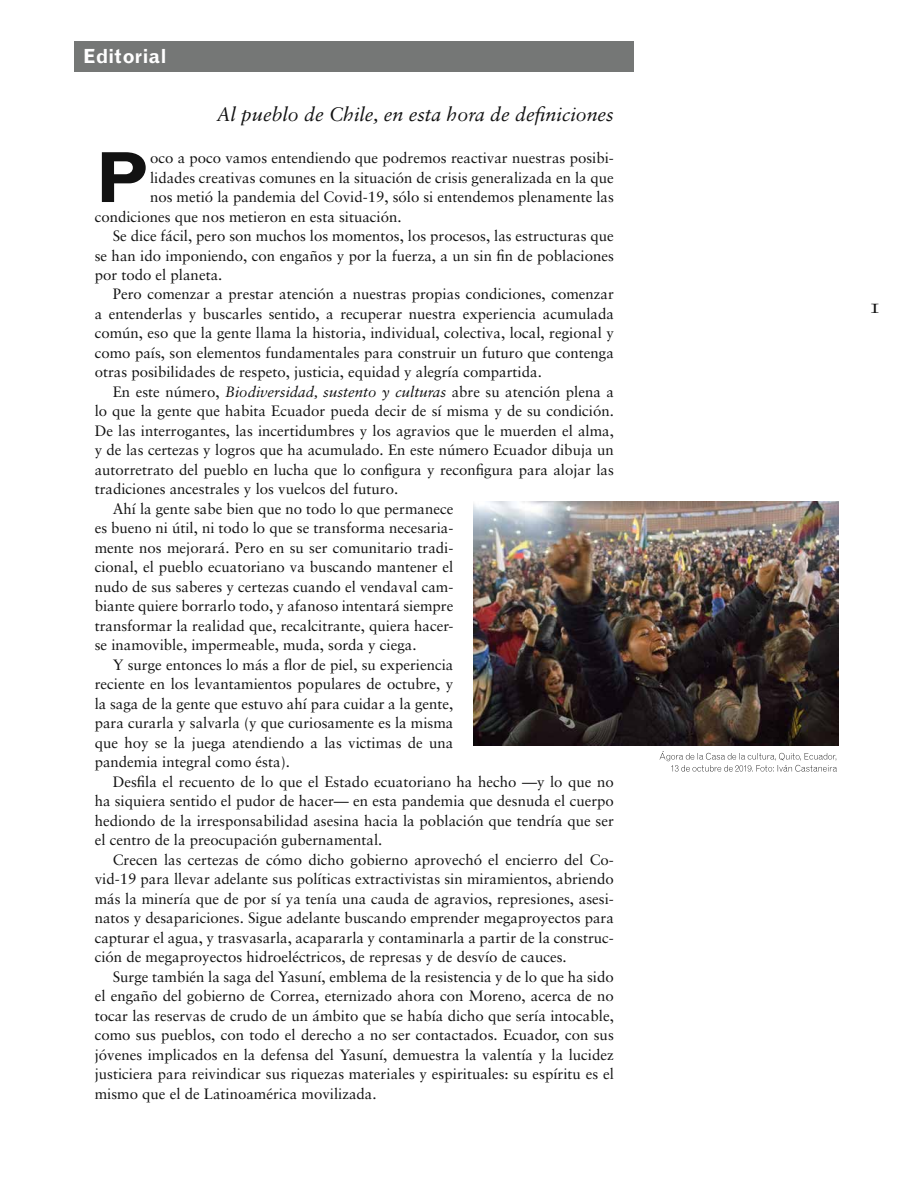
<style>
.page{position:relative;width:915px;height:1191px;background:#fff}
.page>*{position:absolute;margin:0;border:0;box-sizing:border-box;transform-origin:0 0}
.t1{font:700 69px "Grotesque";color:#121212}
.t2{font:21px "Sabon Roman SC";color:#121212}
.t3{font:19.5px "Sabon Italic Os F";color:#121212}
.t4{font:700 19.5px "Grotesque";letter-spacing:.005em;color:#fff}
.t5{font:15px "Sabon";color:#121212}
.s1{font-family:"Sabon Italic Os F"}
</style>
<div class="page">
<div style="left:74px;top:41px;width:560px;height:31px;background:#757776"></div>
<svg style="left:659px;top:751px;width:177px;height:20px"></svg>
<img style="left:473px;top:501px;width:365px;height:244px">
<h3 class="t4" style="left:83px;top:45px;width:85px">Editorial</h3>
<h3 class="t3" style="left:216px;top:103px;width:399px">Al pueblo de Chile, en esta hora de definiciones</h3>
<h1 class="t1" style="left:95px;top:137px;width:57px">P</h1>
<p class="t5" style="left:150px;top:149px;width:465px">oco a poco vamos entendiendo que podremos reactivar nuestras posibi-</p>
<p class="t5" style="left:150px;top:168px;width:465px">lidades creativas comunes en la situación de crisis generalizada en la que</p>
<p class="t5" style="left:150px;top:188px;width:465px">nos metió la pandemia del Covid-19, sólo si entendemos plenamente las</p>
<p class="t5" style="left:95px;top:207px;width:308px">condiciones que nos metieron en esta situación.</p>
<p class="t5" style="left:113px;top:227px;width:502px">Se dice fácil, pero son muchos los momentos, los procesos, las estructuras que</p>
<p class="t5" style="left:95px;top:246px;width:520px">se han ido imponiendo, con engaños y por la fuerza, a un sin fin de poblaciones</p>
<p class="t5" style="left:95px;top:266px;width:129px">por todo el planeta.</p>
<p class="t5" style="left:113px;top:285px;width:502px">Pero comenzar a prestar atención a nuestras propias condiciones, comenzar</p>
<p class="t5" style="left:95px;top:305px;width:520px">a entenderlas y buscarles sentido, a recuperar nuestra experiencia acumulada</p>
<p class="t5" style="left:95px;top:324px;width:520px">común, eso que la gente llama la historia, individual, colectiva, local, regional y</p>
<p class="t5" style="left:95px;top:344px;width:520px">como país, son elementos fundamentales para construir un futuro que contenga</p>
<p class="t5" style="left:95px;top:363px;width:448px">otras posibilidades de respeto, justicia, equidad y alegría compartida.</p>
<p class="t5" style="left:113px;top:383px;width:502px">En este número, <span class="s1">Biodiversidad, sustento y culturas</span> abre su atención plena a</p>
<p class="t5" style="left:95px;top:402px;width:520px">lo que la gente que habita Ecuador pueda decir de sí misma y de su condición.</p>
<p class="t5" style="left:95px;top:422px;width:520px">De las interrogantes, las incertidumbres y los agravios que le muerden el alma,</p>
<p class="t5" style="left:95px;top:441px;width:520px">y de las certezas y logros que ha acumulado. En este número Ecuador dibuja un</p>
<p class="t5" style="left:95px;top:461px;width:520px">autorretrato del pueblo en lucha que lo configura y reconfigura para alojar las</p>
<p class="t5" style="left:95px;top:480px;width:305px">tradiciones ancestrales y los vuelcos del futuro.</p>
<p class="t5" style="left:113px;top:500px;width:342px">Ahí la gente sabe bien que no todo lo que permanece</p>
<p class="t5" style="left:95px;top:519px;width:360px">es bueno ni útil, ni todo lo que se transforma necesaria-</p>
<p class="t5" style="left:95px;top:539px;width:360px">mente nos mejorará. Pero en su ser comunitario tradi-</p>
<p class="t5" style="left:95px;top:558px;width:360px">cional, el pueblo ecuatoriano va buscando mantener el</p>
<p class="t5" style="left:95px;top:577px;width:360px">nudo de sus saberes y certezas cuando el vendaval cam-</p>
<p class="t5" style="left:95px;top:597px;width:360px">biante quiere borrarlo todo, y afanoso intentará siempre</p>
<p class="t5" style="left:95px;top:616px;width:360px">transformar la realidad que, recalcitrante, quiera hacer-</p>
<p class="t5" style="left:95px;top:636px;width:323px">se inamovible, impermeable, muda, sorda y ciega.</p>
<p class="t5" style="left:113px;top:655px;width:342px">Y surge entonces lo más a flor de piel, su experiencia</p>
<p class="t5" style="left:95px;top:675px;width:360px">reciente en los levantamientos populares de octubre, y</p>
<p class="t5" style="left:95px;top:694px;width:360px">la saga de la gente que estuvo ahí para cuidar a la gente,</p>
<p class="t5" style="left:95px;top:714px;width:360px">para curarla y salvarla (y que curiosamente es la misma</p>
<p class="t5" style="left:95px;top:733px;width:360px">que hoy se la juega atendiendo a las victimas de una</p>
<p class="t5" style="left:95px;top:753px;width:196px">pandemia integral como ésta).</p>
<p class="t5" style="left:113px;top:772px;width:502px">Desfila el recuento de lo que el Estado ecuatoriano ha hecho —y lo que no</p>
<p class="t5" style="left:95px;top:792px;width:520px">ha siquiera sentido el pudor de hacer— en esta pandemia que desnuda el cuerpo</p>
<p class="t5" style="left:95px;top:811px;width:520px">hediondo de la irresponsabilidad asesina hacia la población que tendría que ser</p>
<p class="t5" style="left:95px;top:831px;width:289px">el centro de la preocupación gubernamental.</p>
<p class="t5" style="left:113px;top:850px;width:502px">Crecen las certezas de cómo dicho gobierno aprovechó el encierro del Co-</p>
<p class="t5" style="left:95px;top:870px;width:520px">vid-19 para llevar adelante sus políticas extractivistas sin miramientos, abriendo</p>
<p class="t5" style="left:95px;top:889px;width:520px">más la minería que de por sí ya tenía una cauda de agravios, represiones, asesi-</p>
<p class="t5" style="left:95px;top:909px;width:520px">natos y desapariciones. Sigue adelante buscando emprender megaproyectos para</p>
<p class="t5" style="left:95px;top:928px;width:520px">capturar el agua, y trasvasarla, acapararla y contaminarla a partir de la construc-</p>
<p class="t5" style="left:95px;top:948px;width:473px">ción de megaproyectos hidroeléctricos, de represas y de desvío de cauces.</p>
<p class="t5" style="left:113px;top:967px;width:502px">Surge también la saga del Yasuní, emblema de la resistencia y de lo que ha sido</p>
<p class="t5" style="left:95px;top:987px;width:520px">el engaño del gobierno de Correa, eternizado ahora con Moreno, acerca de no</p>
<p class="t5" style="left:95px;top:1006px;width:520px">tocar las reservas de crudo de un ámbito que se había dicho que sería intocable,</p>
<p class="t5" style="left:95px;top:1026px;width:520px">como sus pueblos, con todo el derecho a no ser contactados. Ecuador, con sus</p>
<p class="t5" style="left:95px;top:1045px;width:520px">jóvenes implicados en la defensa del Yasuní, demuestra la valentía y la lucidez</p>
<p class="t5" style="left:95px;top:1065px;width:520px">justiciera para reivindicar sus riquezas materiales y espirituales: su espíritu es el</p>
<p class="t5" style="left:95px;top:1084px;width:283px">mismo que el de Latinoamérica movilizada.</p>
<h2 class="t2" style="left:868px;top:293px;width:13px">1</h2>
</div>
